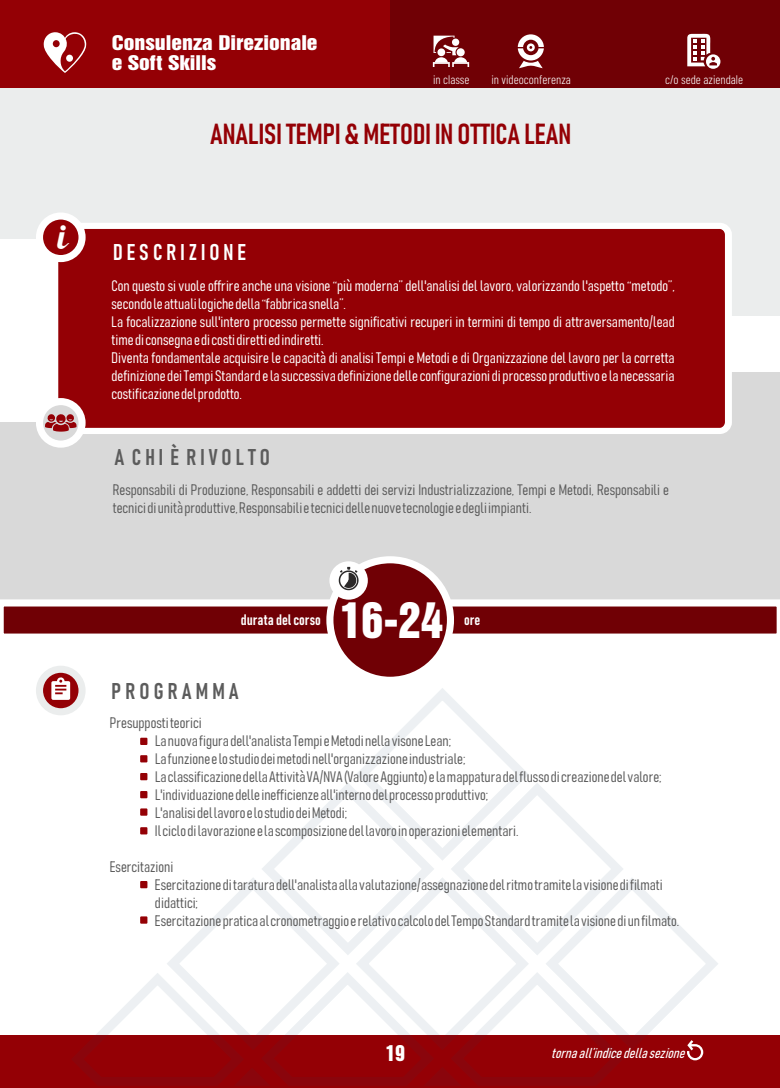
<style>
.page{position:relative;width:780px;height:1088px;background:#fff}
.page>*{position:absolute;margin:0;border:0;box-sizing:border-box;transform-origin:0 0}
.t1{font:45px "Swiss 921 BT Regular A";color:#fff}
.t2{font:33.5px "Lobster 1.3";color:#fff}
.t3{font:28.62px "Bahnschrift";color:#940005}
.t4{font:22.5px "Bahnschrift";letter-spacing:.18em;color:#5c5c5c}
.t5{font:22.5px "Bahnschrift";letter-spacing:.18em;color:#fff}
.t6{font:20px "Swiss 921 BT Regular A";color:#fff}
.t7{font:18.38px/20.4px "Swiss 921 BT Regular A";color:#fff;scale:1.19 1}
.t8{font:15px/18px "Bahnschrift";color:#5c5c5c}
.t9{font:15px/18px "Bahnschrift";color:#fff}
.t10{font:italic 14.25px "Bahnschrift";color:#fff}
.t11{font:300 12.5px "Barlow Condensed";color:#fff}
</style>
<div class="page">
<div style="left:0;top:1035px;width:779px;height:53px;background:#940005"></div>
<div style="left:0;top:373px;width:780px;height:257px;background:#d9d9d9"></div>
<svg style="left:0;top:599px;width:780px;height:35px;background:#913c3f"></svg>
<div style="left:0;top:88px;width:780px;height:228px;background:#ebeded"></div>
<div style="left:0;top:239px;width:53px;height:183px;background:#fff"></div>
<div style="left:0;top:0;width:779px;height:88px;background:#940005"></div>
<div style="left:390px;top:0;width:389px;height:88px;background:#700005"></div>
<svg style="left:356px;top:688px;width:173px;height:172px"></svg>
<svg style="left:444px;top:776px;width:179px;height:179px"></svg>
<svg style="left:356px;top:871px;width:179px;height:95px"></svg>
<svg style="left:262px;top:776px;width:179px;height:186px"></svg>
<svg style="left:539px;top:871px;width:179px;height:183px"></svg>
<svg style="left:167px;top:871px;width:179px;height:95px"></svg>
<svg style="left:96px;top:966px;width:534px;height:88px"></svg>
<div style="left:51px;top:223px;width:680px;height:211px;background:#940005;border:7px solid #fff;border-radius:9px"></div>
<svg style="left:36px;top:212px;width:50px;height:50px"></svg>
<svg style="left:36px;top:398px;width:50px;height:50px"></svg>
<svg style="left:45px;top:413px;width:31px;height:19px"></svg>
<svg style="left:433px;top:36px;width:36px;height:31px"></svg>
<svg style="left:517px;top:34px;width:27px;height:34px"></svg>
<svg style="left:36px;top:666px;width:50px;height:49px"></svg>
<svg style="left:51px;top:677px;width:19px;height:23px"></svg>
<div style="left:326px;top:556px;width:128px;height:128px;background:#700005;border:7px solid #fff;border-radius:50%"></div>
<div style="left:329px;top:561px;width:39px;height:39px;background:#fff;border-radius:50%"></div>
<svg style="left:339px;top:567px;width:19px;height:23px"></svg>
<svg style="left:687px;top:33px;width:33px;height:36px"></svg>
<svg style="left:44px;top:32px;width:42px;height:41px"></svg>
<div style="left:66px;top:55px;width:7px;height:7px;background:#fff;border-radius:50%"></div>
<div style="left:140px;top:738px;width:7px;height:7px;background:#940005"></div>
<div style="left:140px;top:755px;width:7px;height:7px;background:#940005"></div>
<div style="left:140px;top:773px;width:7px;height:7px;background:#940005"></div>
<div style="left:140px;top:808px;width:7px;height:8px;background:#940005"></div>
<div style="left:140px;top:827px;width:7px;height:7px;background:#940005"></div>
<div style="left:140px;top:791px;width:7px;height:7px;background:#940005"></div>
<div style="left:140px;top:881px;width:7px;height:7px;background:#940005"></div>
<div style="left:140px;top:916px;width:7px;height:8px;background:#940005"></div>
<svg style="left:687px;top:1040px;width:16px;height:20px"></svg>
<h2 class="t2" style="left:58px;top:224px;width:10px">i</h2>
<p class="t7" style="left:112px;top:35px;width:174px">Consulenza Direzionale e Soft Skills</p>
<p class="t11" style="left:433px;top:72px;width:38px">in classe</p>
<p class="t11" style="left:491px;top:72px;width:81px">in videoconferenza</p>
<p class="t11" style="left:665px;top:72px;width:79px">c/o sede aziendale</p>
<h3 class="t3" style="left:210px;top:121px;width:362px">ANALISI TEMPI &amp; METODI IN OTTICA LEAN</h3>
<h3 class="t5" style="left:113px;top:242px;width:135px">DESCRIZIONE</h3>
<p class="t9" style="left:112px;top:278px;width:564px">Con questo si vuole offrire anche una visione “più moderna” dell'analisi del lavoro, valorizzando l'aspetto “metodo”, secondo le attuali logiche della “fabbrica snella”.<br>La focalizzazione sull'intero processo permette significativi recuperi in termini di tempo di attraversamento/lead time di consegna e di costi diretti ed indiretti.<br>Diventa fondamentale acquisire le capacità di analisi Tempi e Metodi e di Organizzazione del lavoro per la corretta definizione dei Tempi Standard e la successiva definizione delle configurazioni di processo produttivo e la necessaria costificazione del prodotto.</p>
<h3 class="t4" style="left:115px;top:447px;width:157px">A CHI È RIVOLTO</h3>
<p class="t8" style="left:113px;top:482px;width:557px">Responsabili di Produzione, Responsabili e addetti dei servizi Industrializzazione, Tempi e Metodi, Responsabili e tecnici di unità produttive, Responsabili e tecnici delle nuove tecnologie e degli impianti.</p>
<h1 class="t1" style="left:339px;top:604px;width:106px">16-24</h1>
<p class="t9" style="left:241px;top:612px;width:81px">durata del corso</p>
<p class="t9" style="left:464px;top:612px;width:18px">ore</p>
<h3 class="t4" style="left:112px;top:681px;width:129px">PROGRAMMA</h3>
<p class="t8" style="left:155px;top:714px;width:508px;text-indent:-45px">Presupposti teorici<br>La nuova figura dell'analista Tempi e Metodi nella visone Lean;<br>La funzione e lo studio dei metodi nell'organizzazione industriale;<br>La classificazione della Attività VA/NVA (Valore Aggiunto) e la mappatura del flusso di creazione del valore; L'individuazione delle inefficienze all'interno del processo produttivo;<br>L'analisi del lavoro e lo studio dei Metodi;<br>Il ciclo di lavorazione e la scomposizione del lavoro in operazioni elementari.</p>
<p class="t8" style="left:155px;top:858px;width:525px;text-indent:-45px">Esercitazioni<br>Esercitazione di taratura dell'analista alla valutazione/assegnazione del ritmo tramite la visione di filmati didattici;<br>Esercitazione pratica al cronometraggio e relativo calcolo del Tempo Standard tramite la visione di un filmato.</p>
<h3 class="t6" style="left:385px;top:1045px;width:21px">19</h3>
<p class="t10" style="left:551px;top:1047px;width:138px">tornaall’indicedellasezione</p>
</div>
